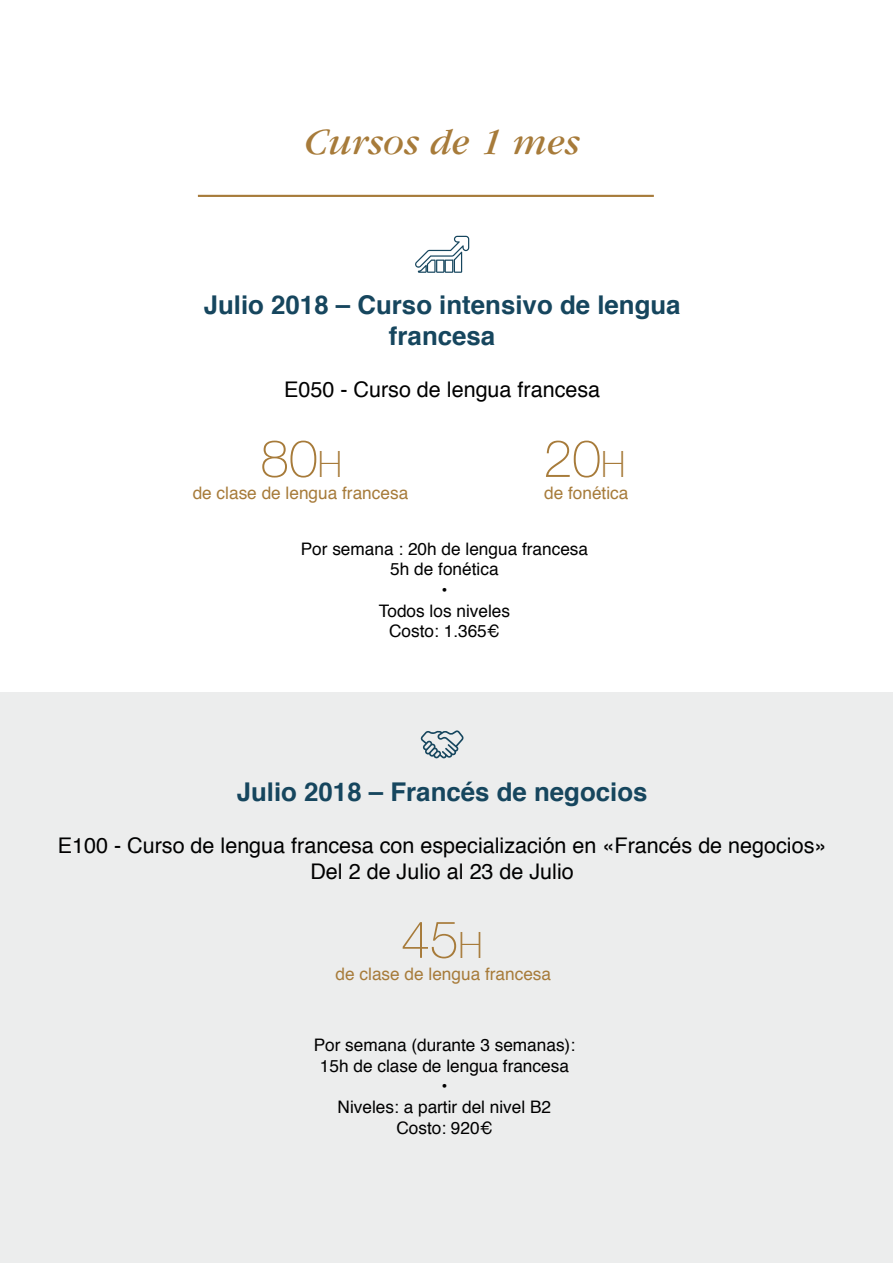
<style>
.page{position:relative;width:893px;height:1263px;background:#fff}
.page>*{position:absolute;margin:0;border:0;box-sizing:border-box;transform-origin:0 0}
.t1{font:100 51.75px "Helvetica Neue";color:#a77b3a}
.t2{font:italic 38.7px "Garamond";color:#a77b3a}
.t3{font:700 25.8px/31px "Helvetica";color:#16465e;text-align:center}
.t4{font:21.6px/25.8px "Helvetica";color:#000;text-align:center}
.t5{font:17.25px/20.7px "Helvetica";color:#000;text-align:center}
.t6{font:17.25px "Helvetica";color:#a77b3a}
.s1{font-size:36.15px}
</style>
<div class="page">
<div style="left:0;top:692px;width:893px;height:571px;background:#eceded"></div>
<hr style="left:198px;top:195px;width:456px;height:2px;background:#a77b3a">
<svg style="left:421px;top:730px;width:43px;height:28px"></svg>
<svg style="left:415px;top:236px;width:54px;height:37px"></svg>
<h2 class="t2" style="left:304px;top:122px;width:277px">Cursos de 1 mes</h2>
<h3 class="t3" style="left:204px;top:290px;width:478px">Julio 2018 – Curso intensivo de lengua francesa</h3>
<p class="t4" style="left:284px;top:377px;width:318px">E050 - Curso de lengua francesa</p>
<h1 class="t1" style="left:260px;top:419px;width:83px">80<span class="s1">H</span></h1>
<h1 class="t1" style="left:543px;top:419px;width:83px">20<span class="s1">H</span></h1>
<p class="t6" style="left:193px;top:480px;width:217px">de clase de lengua francesa</p>
<p class="t6" style="left:544px;top:480px;width:86px">de fonética</p>
<p class="t5" style="left:301px;top:539px;width:289px">Por semana : 20h de lengua francesa<br>5h de fonética<br>•<br>Todos los niveles<br>Costo: 1.365¤</p>
<h3 class="t3" style="left:237px;top:777px;width:412px">Julio 2018 – Francés de negocios</h3>
<p class="t4" style="left:58px;top:833px;width:770px">E100 - Curso de lengua francesa con especialización en «Francés de negocios»<br>Del 2 de Julio al 23 de Julio</p>
<h1 class="t1" style="left:401px;top:900px;width:83px">45<span class="s1">H</span></h1>
<p class="t6" style="left:336px;top:961px;width:217px">de clase de lengua francesa</p>
<p class="t5" style="left:314px;top:1035px;width:263px">Por semana (durante 3 semanas):<br>15h de clase de lengua francesa<br>•<br>Niveles: a partir del nivel B2<br>Costo: 920¤</p>
</div>
